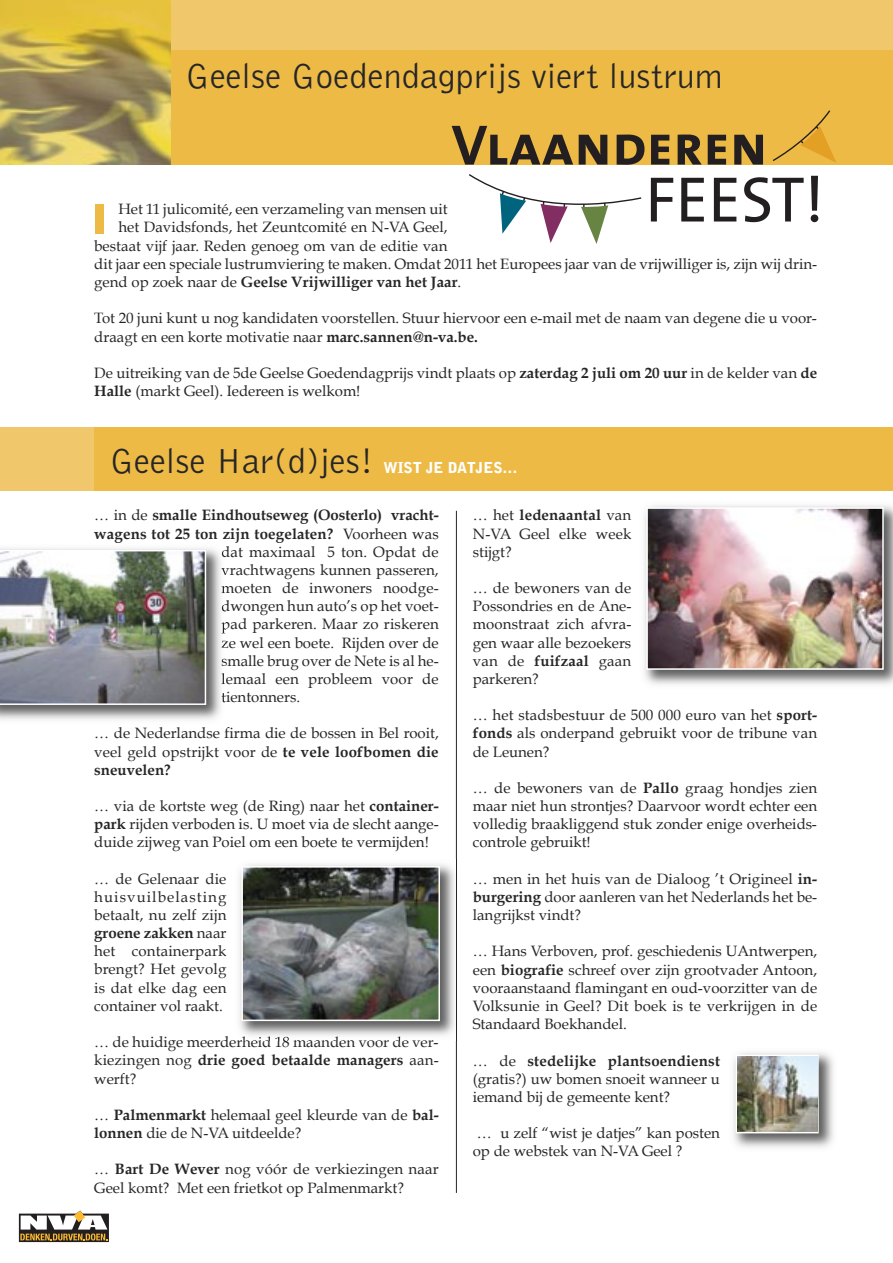
<style>
.page{position:relative;width:893px;height:1263px;background:#fff}
.page>*{position:absolute;margin:0;border:0;box-sizing:border-box;transform-origin:0 0}
.t1{font:300 36px "Bell Gothic Std";color:#272627}
.t2{font:15px/18.1px "Book Antiqua";color:#272627;text-align:justify}
.t3{font:700 15px "Book Antiqua";color:#272627}
.t4{font:900 15px "Bell Gothic Std";color:#fff}
.s1{font-weight:400}
.s2{font-weight:700}
</style>
<div class="page">
<div style="left:0;top:427px;width:146px;height:64px;background:#f0c86b"></div>
<div style="left:113px;top:3px;width:780px;height:161px;background:#edba46"></div>
<div style="left:113px;top:0;width:780px;height:50px;background:#f0c86b"></div>
<img style="left:0;top:0;width:170px;height:164px">
<svg style="left:19px;top:1210px;width:90px;height:32px"></svg>
<div style="left:94px;top:427px;width:799px;height:64px;background:#edba46"></div>
<hr style="left:456px;top:511px;width:1px;height:682px;background:#272627">
<div style="left:95px;top:205px;width:8px;height:29px;background:#edba46"></div>
<svg style="left:452px;top:126px;width:121px;height:39px"></svg>
<svg style="left:579px;top:135px;width:28px;height:30px"></svg>
<svg style="left:617px;top:135px;width:27px;height:30px"></svg>
<svg style="left:651px;top:135px;width:18px;height:30px"></svg>
<svg style="left:678px;top:135px;width:24px;height:30px"></svg>
<svg style="left:708px;top:135px;width:18px;height:30px"></svg>
<svg style="left:734px;top:135px;width:29px;height:30px"></svg>
<svg style="left:651px;top:178px;width:22px;height:43px"></svg>
<svg style="left:681px;top:178px;width:23px;height:43px"></svg>
<svg style="left:714px;top:178px;width:22px;height:43px"></svg>
<svg style="left:744px;top:177px;width:60px;height:45px"></svg>
<svg style="left:811px;top:176px;width:7px;height:46px"></svg>
<svg style="left:469px;top:174px;width:173px;height:70px"></svg>
<svg style="left:772px;top:110px;width:64px;height:53px"></svg>
<img style="left:0;top:548px;width:226px;height:172px">
<svg style="left:222px;top:548px;width:4px;height:9px"></svg>
<svg style="left:221px;top:564px;width:5px;height:11px"></svg>
<svg style="left:222px;top:584px;width:4px;height:9px"></svg>
<img style="left:222px;top:600px;width:4px;height:15px">
<img style="left:221px;top:619px;width:5px;height:14px">
<svg style="left:222px;top:637px;width:4px;height:11px"></svg>
<svg style="left:222px;top:655px;width:4px;height:11px"></svg>
<svg style="left:222px;top:673px;width:4px;height:11px"></svg>
<svg style="left:222px;top:692px;width:4px;height:10px"></svg>
<img style="left:0;top:550px;width:206px;height:155px">
<img style="left:236px;top:864px;width:219px;height:177px">
<img style="left:244px;top:869px;width:193px;height:149px">
<div style="left:241px;top:866px;width:199px;height:155px;border:2px solid #fff"></div>
<img style="left:644px;top:505px;width:249px;height:180px">
<img style="left:649px;top:510px;width:232px;height:157px">
<div style="left:646px;top:507px;width:238px;height:163px;border:2px solid #fff"></div>
<img style="left:733px;top:1052px;width:101px;height:96px">
<div style="left:736px;top:1054px;width:83px;height:79px;border:2px solid #fff"></div>
<img style="left:737px;top:1056px;width:80px;height:76px">
<h1 class="t1" style="left:186px;top:62px;width:538px">Geelse Goedendagprijs viert lustrum</h1>
<p class="t2" style="left:118px;top:200px;width:331px">Het 11 julicomité, een verzameling van mensen uit</p>
<p class="t2" style="left:118px;top:219px;width:331px">het Davidsfonds, het Zeuntcomité en N-VA Geel,</p>
<p class="t2" style="left:94px;top:237px;width:355px">bestaat vijf jaar. Reden genoeg om van de editie van</p>
<p class="t2" style="left:94px;top:255px;width:724px">dit jaar een speciale lustrumviering te maken. Omdat 2011 het Europees jaar van de vrijwilliger is, zijn wij drin-</p>
<p class="t3" style="left:94px;top:273px;width:368px"><span class="s1">gend op zoek naar de</span> Geelse Vrijwilliger van het Jaar<span class="s1">.</span></p>
<p class="t2" style="left:94px;top:309px;width:724px">Tot 20 juni kunt u nog kandidaten voorstellen. Stuur hiervoor een e-mail met de naam van degene die u voor&shy;draagt en een korte motivatie naar <span class="s2">marc.sannen@n-va.be.</span></p>
<p class="t2" style="left:94px;top:364px;width:724px">De uitreiking van de 5de Geelse Goedendagprijs vindt plaats op <span class="s2">zaterdag 2 juli om 20 uur</span> in de kelder van <span class="s2">de<br>Halle</span> (markt Geel). Iedereen is welkom!</p>
<h1 class="t1" style="left:110px;top:447px;width:265px">Geelse Har(d)jes!</h1>
<p class="t4" style="left:384px;top:461px;width:135px">WIST JE DATJES…</p>
<p class="t3" style="left:94px;top:507px;width:346px"><span class="s1">… in de</span> smalle Eindhoutseweg (Oosterlo) vracht-</p>
<p class="t3" style="left:94px;top:525px;width:346px">wagens tot 25 ton zijn toegelaten? <span class="s1">Voorheen was</span></p>
<p class="t2" style="left:221px;top:543px;width:219px">dat maximaal 5 ton. Opdat de</p>
<p class="t2" style="left:221px;top:561px;width:219px">vrachtwagens kunnen passeren,</p>
<p class="t2" style="left:221px;top:579px;width:219px">moeten de inwoners noodge-</p>
<p class="t2" style="left:221px;top:597px;width:219px">dwongen hun auto’s op het voet-</p>
<p class="t2" style="left:221px;top:615px;width:219px">pad parkeren. Maar zo riskeren</p>
<p class="t2" style="left:221px;top:634px;width:219px">ze wel een boete. Rijden over de</p>
<p class="t2" style="left:221px;top:652px;width:219px">smalle brug over de Nete is al he-</p>
<p class="t2" style="left:221px;top:670px;width:219px">lemaal een probleem voor de</p>
<p class="t2" style="left:221px;top:688px;width:80px">tientonners.</p>
<p class="t2" style="left:94px;top:724px;width:346px">… de Nederlandse firma die de bossen in Bel rooit, veel geld opstrijkt voor de <span class="s2">te vele loofbomen die sneuvelen?</span></p>
<p class="t2" style="left:94px;top:797px;width:346px">… via de kortste weg (de Ring) naar het <span class="s2">container&shy;park</span> rijden verboden is. U moet via de slecht aange&shy;duide zijweg van Poiel om een boete te vermijden!</p>
<p class="t2" style="left:94px;top:870px;width:134px">… de Gelenaar die huisvuilbelasting betaalt, nu zelf zijn <span class="s2">groene zakken</span> naar het containerpark brengt? Het gevolg is dat elke dag een container vol raakt.</p>
<p class="t2" style="left:94px;top:1033px;width:346px">… de huidige meerderheid 18 maanden voor de ver&shy;kiezingen nog <span class="s2">drie goed betaalde managers</span> aan&shy;werft?</p>
<p class="t2" style="left:94px;top:1106px;width:346px">… <span class="s2">Palmenmarkt</span> helemaal geel kleurde van de <span class="s2">bal&shy;lonnen</span> die de N-VA uitdeelde?</p>
<p class="t2" style="left:94px;top:1160px;width:346px">… <span class="s2">Bart De Wever</span> nog vóór de verkiezingen naar<br>Geel komt? Met een frietkot op Palmenmarkt?</p>
<p class="t2" style="left:473px;top:506px;width:160px">… het <span class="s2">ledenaantal</span> van N-VA Geel elke week stijgt?</p>
<p class="t2" style="left:473px;top:579px;width:160px">… de bewoners van de Possondries en de Ane&shy;moonstraat zich afvra&shy;gen waar alle bezoekers van de <span class="s2">fuifzaal</span> gaan parkeren?</p>
<p class="t2" style="left:473px;top:706px;width:346px">… het stadsbestuur de 500 000 euro van het <span class="s2">sport&shy;fonds</span> als onderpand gebruikt voor de tribune van de Leunen?</p>
<p class="t2" style="left:473px;top:779px;width:346px">… de bewoners van de <span class="s2">Pallo</span> graag hondjes zien maar niet hun strontjes? Daarvoor wordt echter een volledig braakliggend stuk zonder enige overheids&shy;controle gebruikt!</p>
<p class="t2" style="left:473px;top:870px;width:346px">… men in het huis van de Dialoog ’t Origineel <span class="s2">in&shy;burgering</span> door aanleren van het Nederlands het be&shy;langrijkst vindt?</p>
<p class="t2" style="left:473px;top:942px;width:346px">… Hans Verboven, prof. geschiedenis UAntwerpen, een <span class="s2">biografie</span> schreef over zijn grootvader Antoon, vooraanstaand flamingant en oud-voorzitter van de Volksunie in Geel? Dit boek is te verkrijgen in de Standaard Boekhandel.</p>
<p class="t2" style="left:473px;top:1051px;width:249px">… de <span class="s2">stedelijke plantsoendienst </span>(gratis?) uw bomen snoeit wanneer u iemand bij de gemeente kent?</p>
<p class="t2" style="left:473px;top:1124px;width:249px">… u zelf “wist je datjes” kan posten op de webstek van N-VA Geel ?</p>
</div>
